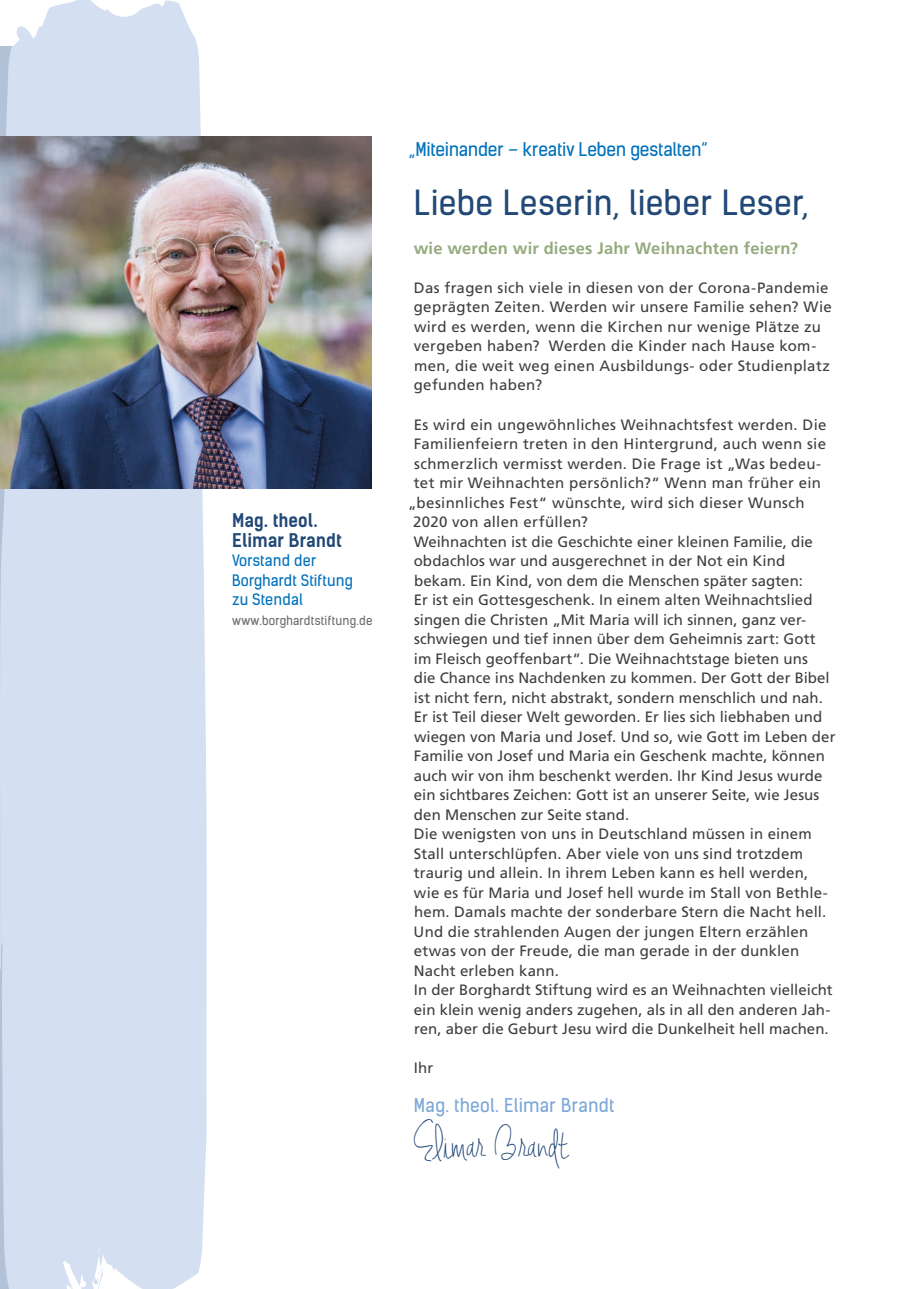
<style>
.page{position:relative;width:906px;height:1289px;background:#fff}
.page>*{position:absolute;margin:0;border:0;box-sizing:border-box;transform-origin:0 0}
.t1{font:45px "Jennifer Lynne";letter-spacing:.01em;color:#214876}
.t2{font:33px "Kelson Sans";letter-spacing:.015em;color:#214876}
.t3{font:18px "Kelson Sans";letter-spacing:-.015em;color:#0072bc}
.t4{font:18px "Kelson Sans";letter-spacing:.015em;color:#7ca7d8}
.t5{font:700 18px/19.5px "Kelson Sans";letter-spacing:.01em;color:#214876;scale:.95 1}
.t6{font:700 16.5px "Frutiger LT Std";letter-spacing:.01em;color:#95aa7e}
.t7{font:15px/19.5px "Frutiger LT Std";letter-spacing:.01em;color:#3e3e3f}
.t8{font:15px/19.5px "Kelson Sans";letter-spacing:.01em;color:#0072bc}
.t9{font:12px "Kelson Sans";letter-spacing:.02em;color:#6c6d70}
</style>
<div class="page">
<div style="left:0;top:0;width:207px;height:1288px;background:#d4e0f1"></div>
<img style="left:0;top:137px;width:371px;height:351px">
<p class="t5" style="left:232px;top:510px;width:117px">Mag. theol.<br>Elimar Brandt</p>
<p class="t8" style="left:232px;top:551px;width:122px">Vorstand der<br>Borghardt Stiftung zu Stendal</p>
<p class="t9" style="left:232px;top:612px;width:142px">www.borghardtstiftung.de</p>
<p class="t3" style="left:409px;top:139px;width:300px">„Miteinander – kreativ Leben gestalten“</p>
<h2 class="t2" style="left:414px;top:182px;width:396px">Liebe Leserin, lieber Leser,</h2>
<p class="t6" style="left:414px;top:238px;width:386px">wie werden wir dieses Jahr Weihnachten feiern?</p>
<p class="t7" style="left:414px;top:278px;width:420px">Das fragen sich viele in diesen von der Corona-Pandemie geprägten Zeiten. Werden wir unsere Familie sehen? Wie wird es werden, wenn die Kirchen nur wenige Plätze zu vergeben haben? Werden die Kinder nach Hause kom&shy;men, die weit weg einen Ausbildungs- oder Studienplatz gefunden haben?</p>
<p class="t7" style="left:414px;top:414px;width:414px">Es wird ein ungewöhnliches Weihnachtsfest werden. Die</p>
<p class="t7" style="left:414px;top:434px;width:413px">Familienfeiern treten in den Hintergrund, auch wenn sie</p>
<p class="t7" style="left:414px;top:453px;width:408px">schmerzlich vermisst werden. Die Frage ist „Was bedeu-</p>
<p class="t7" style="left:414px;top:473px;width:409px">tet mir Weihnachten persönlich?“ Wenn man früher ein</p>
<p class="t7" style="left:408px;top:492px;width:398px">„besinnliches Fest“ wünschte, wird sich dieser Wunsch</p>
<p class="t7" style="left:413px;top:512px;width:176px">2020 von allen erfüllen?</p>
<p class="t7" style="left:414px;top:531px;width:401px">Weihnachten ist die Geschichte einer kleinen Familie, die</p>
<p class="t7" style="left:414px;top:551px;width:373px">obdachlos war und ausgerechnet in der Not ein Kind</p>
<p class="t7" style="left:414px;top:570px;width:390px">bekam. Ein Kind, von dem die Menschen später sagten:</p>
<p class="t7" style="left:414px;top:590px;width:400px">Er ist ein Gottesgeschenk. In einem alten Weihnachtslied</p>
<p class="t7" style="left:414px;top:609px;width:394px">singen die Christen „Mit Maria will ich sinnen, ganz ver-</p>
<p class="t7" style="left:414px;top:629px;width:403px">schwiegen und tief innen über dem Geheimnis zart: Gott</p>
<p class="t7" style="left:414px;top:648px;width:395px">im Fleisch geoffenbart“. Die Weihnachtstage bieten uns</p>
<p class="t7" style="left:414px;top:668px;width:417px">die Chance ins Nachdenken zu kommen. Der Gott der Bibel</p>
<p class="t7" style="left:414px;top:687px;width:410px">ist nicht fern, nicht abstrakt, sondern menschlich und nah.</p>
<p class="t7" style="left:414px;top:707px;width:410px">Er ist Teil dieser Welt geworden. Er lies sich liebhaben und</p>
<p class="t7" style="left:414px;top:726px;width:423px">wiegen von Maria und Josef. Und so, wie Gott im Leben der</p>
<p class="t7" style="left:414px;top:746px;width:412px">Familie von Josef und Maria ein Geschenk machte, können</p>
<p class="t7" style="left:414px;top:765px;width:410px">auch wir von ihm beschenkt werden. Ihr Kind Jesus wurde</p>
<p class="t7" style="left:414px;top:785px;width:407px">ein sichtbares Zeichen: Gott ist an unserer Seite, wie Jesus</p>
<p class="t7" style="left:414px;top:804px;width:217px">den Menschen zur Seite stand.</p>
<p class="t7" style="left:414px;top:824px;width:399px">Die wenigsten von uns in Deutschland müssen in einem</p>
<p class="t7" style="left:414px;top:843px;width:391px">Stall unterschlüpfen. Aber viele von uns sind trotzdem</p>
<p class="t7" style="left:414px;top:863px;width:396px">traurig und allein. In ihrem Leben kann es hell werden,</p>
<p class="t7" style="left:414px;top:882px;width:415px">wie es für Maria und Josef hell wurde im Stall von Bethle-</p>
<p class="t7" style="left:414px;top:902px;width:414px">hem. Damals machte der sonderbare Stern die Nacht hell.</p>
<p class="t7" style="left:414px;top:921px;width:396px">Und die strahlenden Augen der jungen Eltern erzählen</p>
<p class="t7" style="left:414px;top:941px;width:387px">etwas von der Freude, die man gerade in der dunklen</p>
<p class="t7" style="left:414px;top:960px;width:147px">Nacht erleben kann.</p>
<p class="t7" style="left:414px;top:980px;width:420px">In der Borghardt Stiftung wird es an Weihnachten vielleicht</p>
<p class="t7" style="left:414px;top:999px;width:418px">ein klein wenig anders zugehen, als in all den anderen Jah-</p>
<p class="t7" style="left:414px;top:1019px;width:416px">ren, aber die Geburt Jesu wird die Dunkelheit hell machen.</p>
<p class="t7" style="left:414px;top:1058px;width:21px">Ihr</p>
<p class="t4" style="left:414px;top:1094px;width:202px">Mag. theol. Elimar Brandt</p>
<h1 class="t1" style="left:414px;top:1115px;width:157px">Elimar Brandt</h1>
</div>
